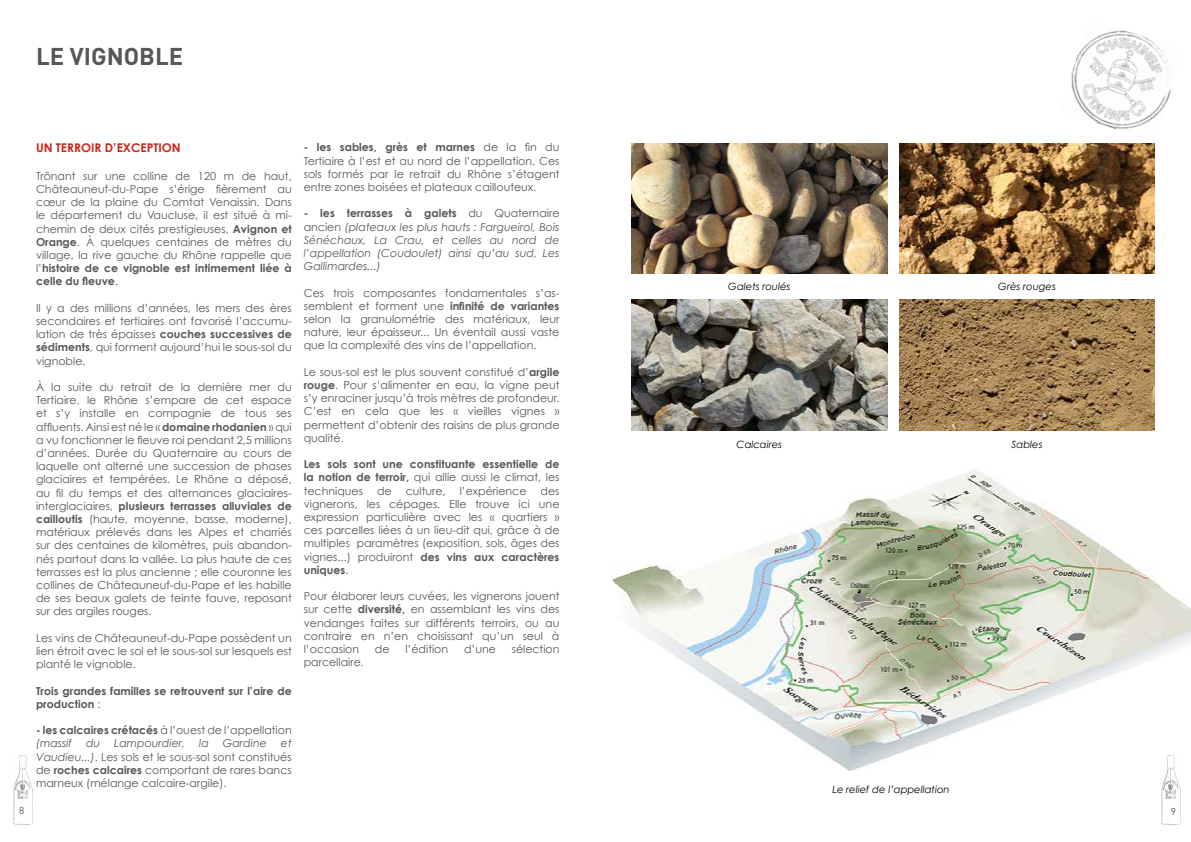
<style>
.page{position:relative;width:1191px;height:842px;background:#fff}
.page>*{position:absolute;margin:0;border:0;box-sizing:border-box;transform-origin:0 0}
.t1{font:700 24px "DIN";color:#575756}
.t2{font:700 12px "Century Gothic";color:#c62518}
.t3{font:11px/13.2px "Century Gothic";color:#575756;text-align:justify}
.t4{font:italic 11px/13.2px "Century Gothic";color:#575756;text-align:justify}
.t5{font:700 11px/13.2px "Century Gothic";color:#575756}
.t6{font:italic 10px "Century Gothic";color:#000}
.t7{font:10px "DIN";color:#575756}
.s1{font-weight:700}
.s2{font-weight:400}
.s3{font-style:italic}
.s4{font-weight:700;font-style:normal}
.s5{font-style:normal}
</style>
<div class="page">
<img style="left:1070px;top:30px;width:102px;height:100px">
<img style="left:14px;top:756px;width:19px;height:68px">
<img style="left:631px;top:143px;width:256px;height:131px">
<img style="left:899px;top:143px;width:256px;height:131px">
<img style="left:631px;top:300px;width:256px;height:130px">
<img style="left:899px;top:300px;width:256px;height:130px">
<img style="left:612px;top:470px;width:579px;height:301px">
<img style="left:1161px;top:756px;width:19px;height:68px">
<h1 class="t1" style="left:36px;top:41px;width:149px">LE VIGNOBLE</h1>
<p class="t2" style="left:36px;top:140px;width:146px">UN TERROIR D’EXCEPTION</p>
<p class="t3" style="left:36px;top:169px;width:257px">Trônant sur une colline de 120 m de haut, Châteauneuf-du-Pape s’érige fièrement au cœur de la plaine du Comtat Venaissin. Dans le département du Vaucluse, il est situé à mi&shy;chemin de deux cités prestigieuses, <span class="s1">Avignon et Orange</span>. À quelques centaines de mètres du village, la rive gauche du Rhône rappelle que l’<span class="s1">histoire de ce vignoble est intimement liée à celle du fleuve</span>.</p>
<p class="t3" style="left:36px;top:301px;width:257px">Il y a des millions d’années, les mers des ères secondaires et tertiaires ont favorisé l’accumu&shy;lation de très épaisses <span class="s1">couches successives de sédiments</span>, qui forment aujourd’hui le sous-sol du vignoble.</p>
<p class="t3" style="left:36px;top:380px;width:257px">À la suite du retrait de la dernière mer du Tertiaire, le Rhône s’empare de cet espace et s’y installe en compagnie de tous ses affluents. Ainsi est né le « <span class="s1">domaine rhodanien</span> » qui a vu fonctionner le fleuve roi pendant 2,5 millions d’années. Durée du Quaternaire au cours de laquelle ont alterné une succession de phases glaciaires et tempérées. Le Rhône a déposé, au fil du temps et des alternances glaciaires&shy;interglaciaires, <span class="s1">plusieurs terrasses alluviales de cailloutis</span> (haute, moyenne, basse, moderne), matériaux prélevés dans les Alpes et charriés sur des centaines de kilomètres, puis abandon&shy;nés partout dans la vallée. La plus haute de ces terrasses est la plus ancienne ; elle couronne les collines de Châteauneuf-du-Pape et les habille de ses beaux galets de teinte fauve, reposant sur des argiles rouges.</p>
<p class="t3" style="left:36px;top:631px;width:257px">Les vins de Châteauneuf-du-Pape possèdent un lien étroit avec le sol et le sous-sol sur lesquels est planté le vignoble.</p>
<p class="t5" style="left:36px;top:684px;width:257px">Trois grandes familles se retrouvent sur l’aire de production <span class="s2">:</span></p>
<p class="t3" style="left:36px;top:723px;width:257px"><span class="s1">- les calcaires crétacés</span> à l’ouest de l’appellation <span class="s3">(massif</span></p>
<p class="t4" style="left:86px;top:737px;width:16px">du</p>
<p class="t4" style="left:114px;top:737px;width:72px">Lampourdier,</p>
<p class="t4" style="left:199px;top:737px;width:11px">la</p>
<p class="t4" style="left:223px;top:737px;width:46px">Gardine</p>
<p class="t3" style="left:36px;top:737px;width:257px;text-indent:245px"><span class="s3">et Vaudieu...)</span>. Les sols et le sous-sol sont constitués de <span class="s1">roches calcaires</span> comportant de rares bancs marneux (mélange calcaire-argile).</p>
<p class="t3" style="left:304px;top:141px;width:257px"><span class="s1">- les sables, grès et marnes</span> de la fin du Tertiaire à l’est et au nord de l’appellation. Ces sols formés par le retrait du Rhône s’étagent entre zones boisées et plateaux caillouteux.</p>
<p class="t4" style="left:304px;top:207px;width:257px"><span class="s4">- les terrasses à galets</span> <span class="s5">du Quaternaire ancien</span> (plateaux les plus hauts : Fargueirol, Bois Sénéchaux, La Crau, et celles au nord de l’appellation (Coudoulet) ainsi qu’au sud, Les Gallimardes...)</p>
<p class="t3" style="left:304px;top:286px;width:257px">Ces trois composantes fondamentales s’as&shy;semblent et forment une <span class="s1">infinité de variantes </span>selon la granulométrie des matériaux, leur nature, leur épaisseur... Un éventail aussi vaste que la complexité des vins de l’appellation.</p>
<p class="t3" style="left:304px;top:365px;width:257px">Le sous-sol est le plus souvent constitué d’<span class="s1">argile rouge</span>. Pour s’alimenter en eau, la vigne peut s’y enraciner jusqu’à trois mètres de profondeur.<br>C’est en cela que les « vieilles vignes » permettent d’obtenir des raisins de plus grande qualité.</p>
<p class="t5" style="left:304px;top:457px;width:257px;text-align:justify">Les sols sont une constituante essentielle de la notion de terroir, <span class="s2">qui allie aussi le climat, les techniques</span></p>
<p class="t3" style="left:377px;top:484px;width:16px">de</p>
<p class="t3" style="left:406px;top:484px;width:41px">culture,</p>
<p class="t3" style="left:460px;top:484px;width:68px">l’expérience</p>
<p class="t3" style="left:304px;top:484px;width:257px;text-indent:237px">des vignerons, les cépages. Elle trouve ici une expression particulière avec les « quartiers » ces parcelles liées à un lieu-dit qui, grâce à de multiples paramètres (exposition, sols, âges des vignes...) produiront <span class="s1">des vins aux caractères uniques</span>.</p>
<p class="t3" style="left:304px;top:589px;width:257px">Pour élaborer leurs cuvées, les vignerons jouent sur cette <span class="s1">diversité,</span> en assemblant les vins des vendanges faites sur différents terroirs, ou au contraire en n’en choisissant qu’un seul à l’occasion</p>
<p class="t3" style="left:375px;top:642px;width:16px">de</p>
<p class="t3" style="left:405px;top:642px;width:44px">l’édition</p>
<p class="t3" style="left:464px;top:642px;width:33px">d’une</p>
<p class="t3" style="left:512px;top:642px;width:49px">sélection</p>
<p class="t3" style="left:304px;top:655px;width:62px">parcellaire.</p>
<p class="t6" style="left:728px;top:280px;width:64px">Galets roulés</p>
<p class="t6" style="left:736px;top:438px;width:47px">Calcaires</p>
<p class="t6" style="left:998px;top:280px;width:59px">Grès rouges</p>
<p class="t6" style="left:1011px;top:438px;width:33px">Sables</p>
<p class="t6" style="left:832px;top:783px;width:119px">Le relief de l’appellation</p>
<p class="t7" style="left:19px;top:804px;width:7px">8</p>
<p class="t7" style="left:1170px;top:805px;width:7px">9</p>
</div>
